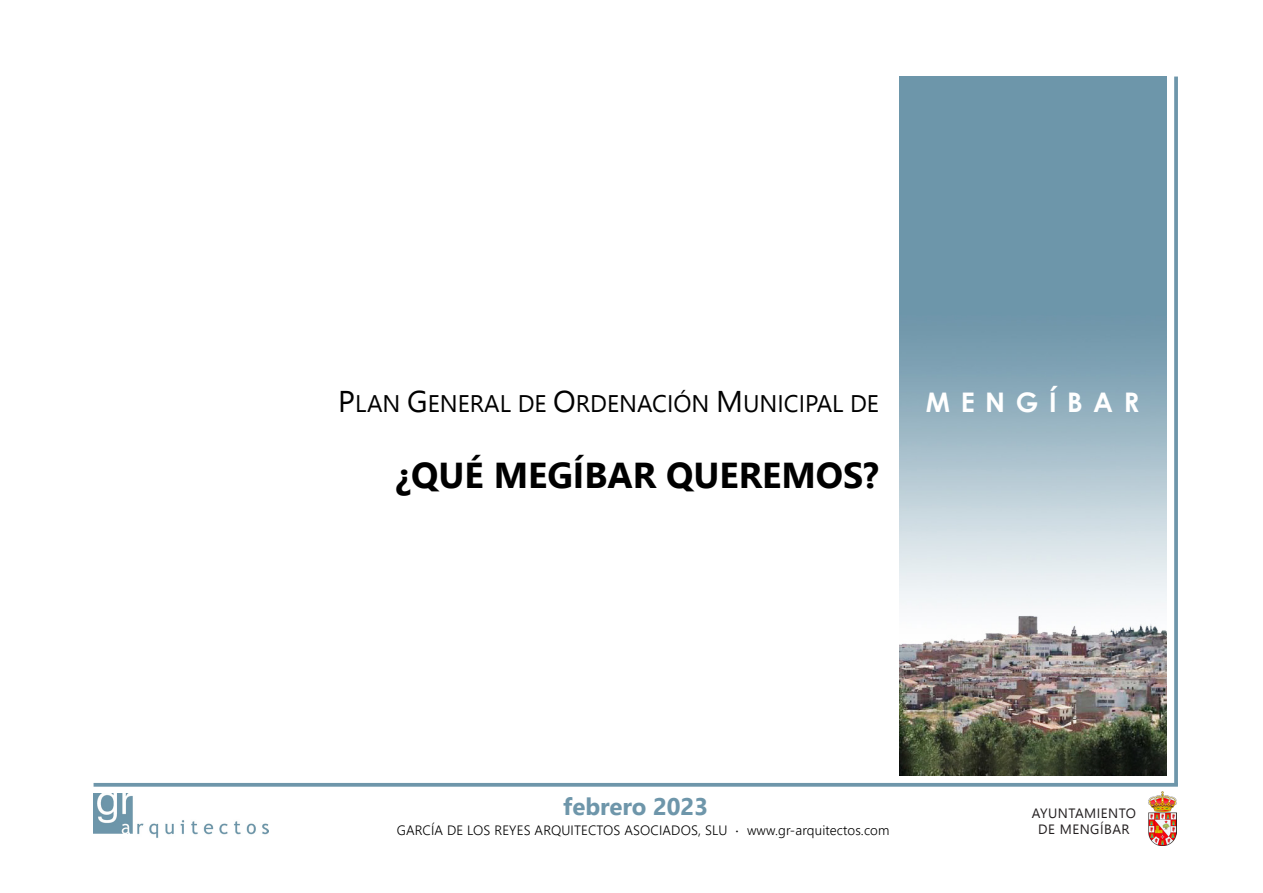
<style>
.page{position:relative;width:1263px;height:893px;background:#fff}
.page>*{position:absolute;margin:0;border:0;box-sizing:border-box;transform-origin:0 0}
.t1{font:700 36px "Nirmala UI";color:#000}
.t2{font:700 27px "Century Gothic";letter-spacing:.39em;color:#fff}
.t3{font:24px "Nirmala UI";color:#000}
.t4{font:700 24px "Nirmala UI";color:#6e96aa}
.t5{font:300 13.5px "Nirmala UI";letter-spacing:.01em;color:#000}
.t6{font:13.5px "Nirmala UI";letter-spacing:.035em;color:#231f20}
.s1{font-size:30px}
</style>
<div class="page">
<img style="left:94px;top:794px;width:175px;height:44px">
<svg style="left:94px;top:783px;width:1084px;height:4px;background:#799eb0"></svg>
<svg style="left:1174px;top:77px;width:4px;height:708px;background:#769cae"></svg>
<img style="left:1149px;top:791px;width:28px;height:54px">
<img style="left:899px;top:77px;width:267px;height:698px">
<p class="t3" style="left:338px;top:384px;width:542px"><span class="s1">P</span>LAN <span class="s1">G</span>ENERAL DE <span class="s1">O</span>RDENACIÓN <span class="s1">M</span>UNICIPAL DE</p>
<p class="t1" style="left:396px;top:446px;width:485px">¿QUÉ MEGÍBAR QUEREMOS?</p>
<p class="t2" style="left:926px;top:382px;width:215px">MENGÍBAR</p>
<p class="t4" style="left:563px;top:786px;width:147px">febrero 2023</p>
<p class="t6" style="left:1032px;top:802px;width:106px">AYUNTAMIENTO</p>
<p class="t6" style="left:1038px;top:818px;width:93px">DE MENGÍBAR</p>
<p class="t5" style="left:397px;top:820px;width:494px">GARCÍA DE LOS REYES ARQUITECTOS ASOCIADOS, SLU <sup>.</sup> www.gr-arquitectos.com</p>
</div>
